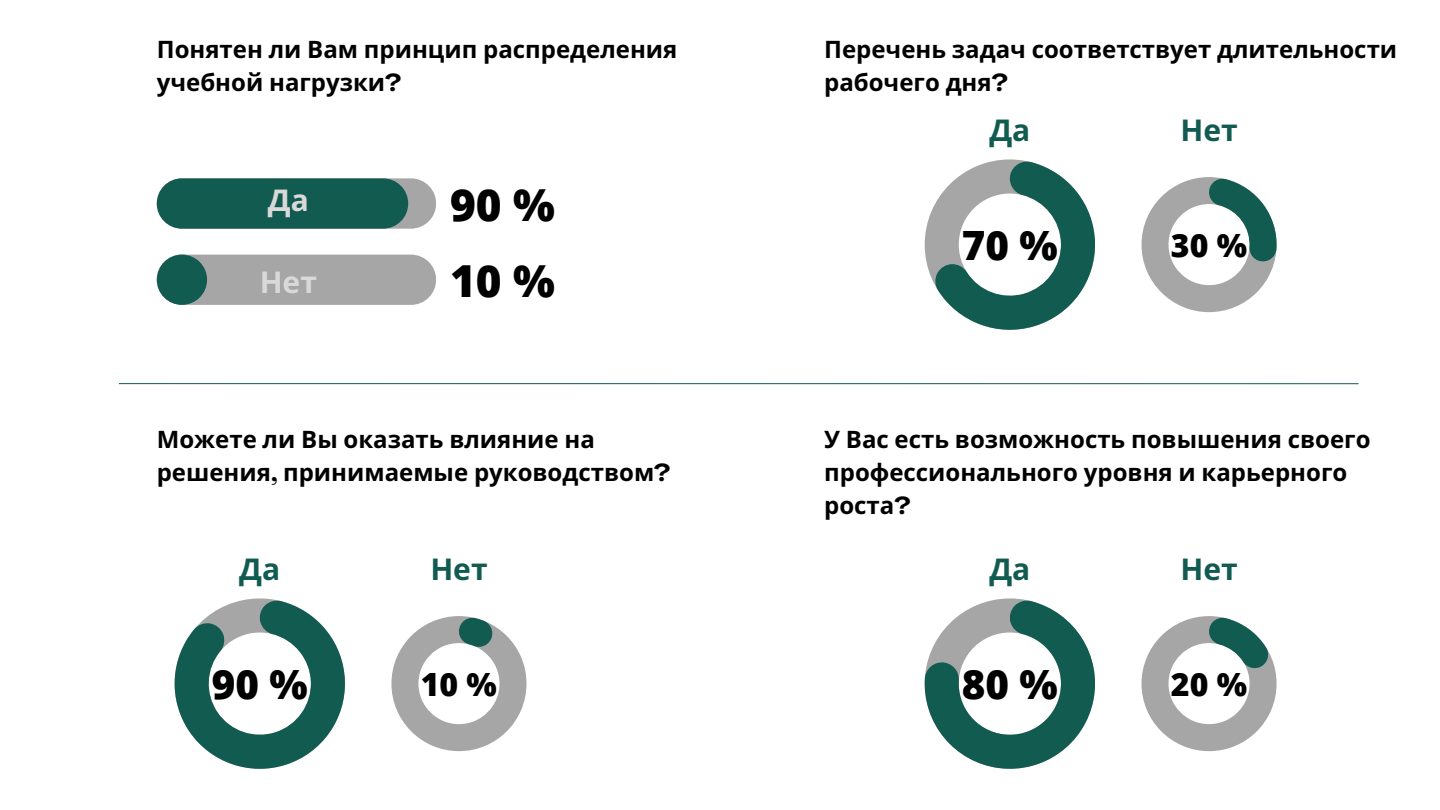
<style>
.page{position:relative;width:1440px;height:810px;background:#fff}
.page>*{position:absolute;margin:0;border:0;box-sizing:border-box;transform-origin:0 0}
.t1{font:800 44.1px "Open Sans";color:#000}
.t2{font:800 40.4px "Open Sans";color:#000}
.t3{font:800 32px "Open Sans";color:#000}
.t4{font:700 30px "Noto Sans";color:#125b50}
.t5{font:700 30px "Noto Sans";color:#d9d9d9}
.t6{font:700 24px/33px "Noto Sans";color:#000}
.s1{font-family:"Agrandir";font-stretch:expanded}
</style>
<div class="page">
<hr style="left:119px;top:383px;width:1240px;height:1px;background:#125b50">
<div style="left:157px;top:178px;width:279px;height:51px;background:#a6a6a6;border-radius:25px"></div>
<div style="left:157px;top:178px;width:251px;height:51px;background:#125b50;border-radius:25px"></div>
<svg style="left:175px;top:598px;width:170px;height:171px"></svg>
<svg style="left:391px;top:616px;width:136px;height:135px"></svg>
<svg style="left:925px;top:159px;width:170px;height:171px"></svg>
<svg style="left:1142px;top:177px;width:135px;height:135px"></svg>
<div style="left:157px;top:255px;width:279px;height:50px;background:#a6a6a6;border-radius:25px"></div>
<div style="left:157px;top:255px;width:50px;height:50px;background:#125b50;border-radius:50%"></div>
<svg style="left:925px;top:598px;width:170px;height:171px"></svg>
<svg style="left:1142px;top:616px;width:135px;height:135px"></svg>
<p class="t6" style="left:157px;top:32px;width:522px">Понятен ли Вам принцип распределения учебной нагрузки<span class="s1">?</span></p>
<p class="t6" style="left:824px;top:32px;width:575px">Перечень задач соответствует длительности рабочего дня<span class="s1">?</span></p>
<p class="t5" style="left:268px;top:179px;width:43px">Да</p>
<p class="t1" style="left:450px;top:174px;width:106px">90 %</p>
<p class="t5" style="left:260px;top:261px;width:59px">Нет</p>
<p class="t1" style="left:450px;top:250px;width:106px">10 %</p>
<p class="t4" style="left:989px;top:109px;width:43px">Да</p>
<p class="t4" style="left:1180px;top:109px;width:59px">Нет</p>
<p class="t2" style="left:962px;top:217px;width:97px">70 %</p>
<p class="t3" style="left:1171px;top:223px;width:78px">30 %</p>
<p class="t6" style="left:157px;top:422px;width:515px">Можете ли Вы оказать влияние на решения<span class="s1">,</span> принимаемые руководством<span class="s1">?</span></p>
<p class="t6" style="left:824px;top:422px;width:548px">У Вас есть возможность повышения своего профессионального уровня и карьерного роста<span class="s1">?</span></p>
<p class="t4" style="left:239px;top:548px;width:43px">Да</p>
<p class="t4" style="left:430px;top:548px;width:59px">Нет</p>
<p class="t4" style="left:989px;top:548px;width:43px">Да</p>
<p class="t4" style="left:1180px;top:548px;width:59px">Нет</p>
<p class="t2" style="left:212px;top:656px;width:97px">90 %</p>
<p class="t3" style="left:421px;top:662px;width:78px">10 %</p>
<p class="t2" style="left:962px;top:656px;width:97px">80 %</p>
<p class="t3" style="left:1171px;top:662px;width:78px">20 %</p>
</div>
